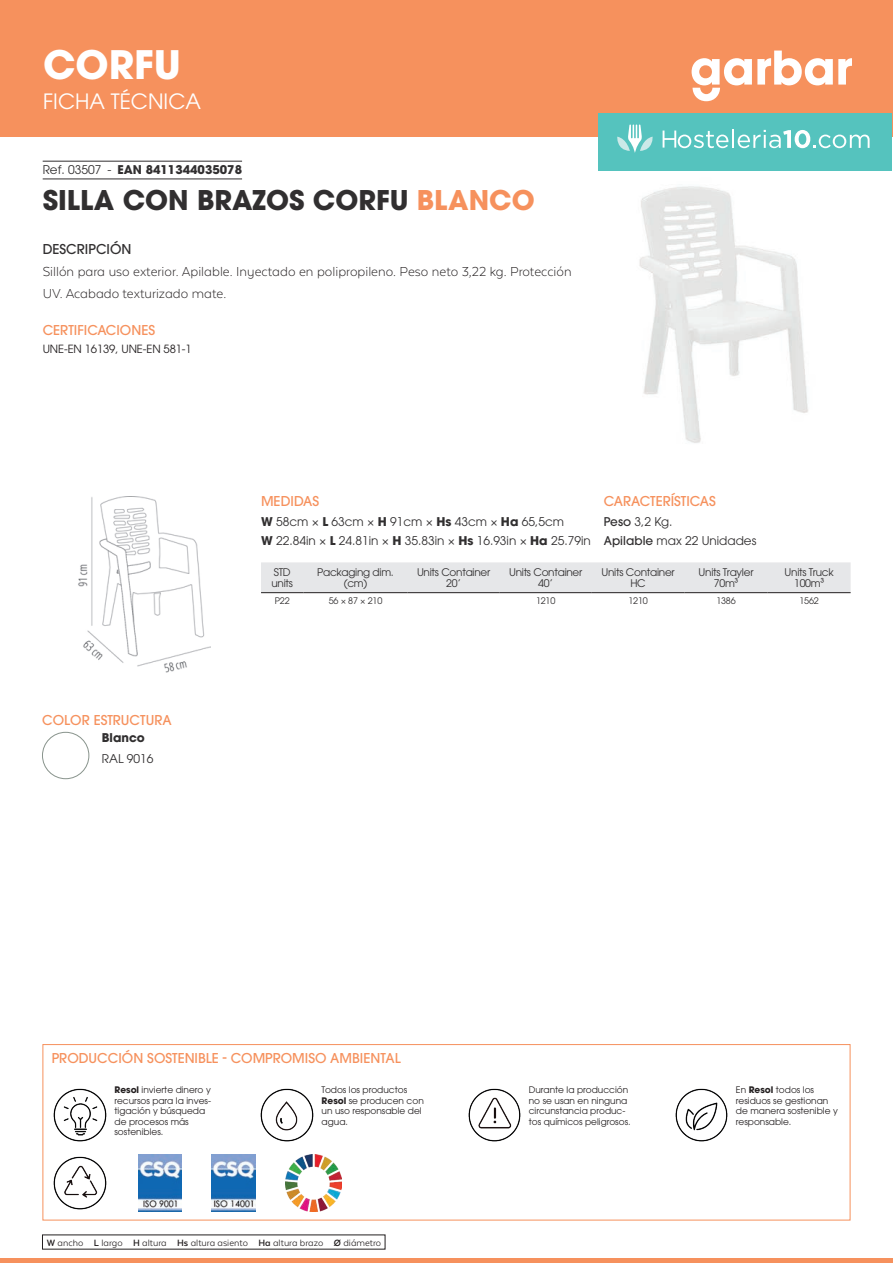
<style>
.page{position:relative;width:893px;height:1263px;background:#fff}
.page>*{position:absolute;margin:0;border:0;box-sizing:border-box;transform-origin:0 0}
.t1{font:700 39px "ITC Avant Garde Pro";color:#fff}
.t2{font:700 27px "ITC Avant Garde Pro";color:#312f30}
.t3{font:21px "ITC Avant Garde Pro";color:#fff}
.t4{font:300 15px/21.6px "Texta Alt";color:#231f20}
.t5{font:500 13.5px "ITC Avant Garde Pro";color:#f6915d}
.t6{font:500 13.5px "ITC Avant Garde Pro";color:#312f30}
.t7{font:12px/19.5px "ITC Avant Garde Pro";color:#312f30}
.t8{font:700 12px "ITC Avant Garde Pro";color:#312f30}
.t9{font:11.25px "ITC Avant Garde Pro";letter-spacing:-.01em;color:#231f20}
.t10{font:10.5px/10.5px "ITC Avant Garde Pro";letter-spacing:-.025em;color:#312f30;text-align:center}
.t11{font:10.5px "Texta Alt";color:#231f20}
.t12{font:9px/10.5px "ITC Avant Garde Pro";color:#231f20}
.t13{font:9px "ITC Avant Garde Pro";letter-spacing:-.02em;color:#312f30}
.s1{font-weight:400}
.s2{color:#f6915d}
.s3{font-weight:500}
.s4{font-weight:700}
</style>
<div class="page">
<div style="left:0;top:0;width:893px;height:137px;background:#f6915d"></div>
<hr style="left:0;top:1259px;width:893px;height:4px;background:#f6915d">
<svg style="left:692px;top:51px;width:160px;height:50px"></svg>
<hr style="left:43px;top:161px;width:199px;height:1px;background:#312f30">
<hr style="left:43px;top:179px;width:199px;height:1px;background:#312f30">
<img style="left:598px;top:170px;width:253px;height:273px">
<img style="left:42px;top:732px;width:47px;height:47px;border-radius:23px">
<div style="left:42px;top:732px;width:47px;height:47px;border:1px solid #89948d;border-radius:50%"></div>
<img style="left:78px;top:496px;width:132px;height:177px">
<div style="left:261px;top:562px;width:590px;height:30px;background:#e6e7e9"></div>
<hr style="left:261px;top:592px;width:42px;height:1px;background:#231f20">
<hr style="left:303px;top:592px;width:105px;height:1px;background:#231f20">
<hr style="left:408px;top:592px;width:92px;height:1px;background:#231f20">
<hr style="left:500px;top:592px;width:92px;height:1px;background:#231f20">
<hr style="left:592px;top:592px;width:92px;height:1px;background:#231f20">
<hr style="left:684px;top:592px;width:84px;height:1px;background:#231f20">
<hr style="left:768px;top:592px;width:83px;height:1px;background:#231f20">
<img style="left:53px;top:1088px;width:54px;height:54px">
<img style="left:260px;top:1088px;width:54px;height:54px">
<img style="left:468px;top:1088px;width:53px;height:54px">
<img style="left:675px;top:1088px;width:53px;height:54px">
<img style="left:53px;top:1156px;width:54px;height:54px">
<img style="left:138px;top:1155px;width:44px;height:56px">
<img style="left:212px;top:1155px;width:43px;height:56px">
<img style="left:285px;top:1155px;width:57px;height:56px">
<div style="left:43px;top:1044px;width:807px;height:176px;border:1px solid #f6915d"></div>
<div style="left:598px;top:113px;width:294px;height:57px;background:#55c3be"></div>
<svg style="left:663px;top:129px;width:207px;height:19px"></svg>
<svg style="left:617px;top:125px;width:36px;height:28px"></svg>
<h1 class="t1" style="left:43px;top:39px;width:140px">CORFU</h1>
<h3 class="t3" style="left:43px;top:88px;width:159px">FICHA TÉCNICA</h3>
<h3 class="t8" style="left:43px;top:162px;width:201px"><span class="s1">Ref. 03507 -</span> EAN 8411344035078</h3>
<h2 class="t2" style="left:43px;top:182px;width:493px">SILLA CON BRAZOS CORFU <span class="s2">BLANCO</span></h2>
<h3 class="t6" style="left:43px;top:240px;width:90px">DESCRIPCIÓN</h3>
<h3 class="t4" style="left:43px;top:261px;width:530px">Sillón para uso exterior. Apilable. Inyectado en polipropileno. Peso neto 3,22 kg. Protección<br>UV. Acabado texturizado mate.</h3>
<h3 class="t5" style="left:43px;top:322px;width:114px">CERTIFICACIONES</h3>
<p class="t9" style="left:43px;top:342px;width:151px">UNE-EN 16139, UNE-EN 581-1</p>
<h3 class="t5" style="left:42px;top:712px;width:131px">COLOR ESTRUCTURA</h3>
<h3 class="t8" style="left:102px;top:729px;width:45px">Blanco</h3>
<h3 class="t7" style="left:102px;top:748px;width:53px">RAL 9016</h3>
<h3 class="t5" style="left:604px;top:493px;width:114px">CARACTERÍSTICAS</h3>
<h3 class="t7" style="left:604px;top:512px;width:154px"><span class="s3">Peso</span> 3,2 Kg.<br><span class="s3">Apilable</span> max 22 Unidades</h3>
<h3 class="t5" style="left:261px;top:493px;width:60px">MEDIDAS</h3>
<h3 class="t7" style="left:261px;top:512px;width:331px"><span class="s4">W</span> 58cm × <span class="s4">L</span> 63cm × <span class="s4">H</span> 91cm × <span class="s4">Hs</span> 43cm × <span class="s4">Ha</span> 65,5cm<br><span class="s4">W</span> 22.84in × <span class="s4">L</span> 24.81in × <span class="s4">H</span> 35.83in × <span class="s4">Hs</span> 16.93in × <span class="s4">Ha</span> 25.79in</h3>
<p class="t10" style="left:271px;top:567px;width:23px;text-align:left">STD units</p>
<p class="t10" style="left:317px;top:567px;width:78px">Packaging dim. (cm)</p>
<p class="t10" style="left:417px;top:567px;width:75px">Units Container<br>20’</p>
<p class="t10" style="left:509px;top:567px;width:75px">Units Container<br>40’</p>
<p class="t10" style="left:601px;top:567px;width:75px">Units Container<br>HC</p>
<p class="t10" style="left:699px;top:567px;width:56px">Units Trayler<br>70m³</p>
<p class="t10" style="left:785px;top:567px;width:51px">Units Truck<br>100m³</p>
<p class="t13" style="left:275px;top:595px;width:16px">P22</p>
<p class="t13" style="left:329px;top:595px;width:55px">56 × 87 × 210</p>
<p class="t13" style="left:536px;top:595px;width:21px">1210</p>
<p class="t13" style="left:628px;top:595px;width:21px">1210</p>
<p class="t13" style="left:716px;top:595px;width:21px">1386</p>
<p class="t13" style="left:799px;top:595px;width:21px">1562</p>
<h3 class="t5" style="left:52px;top:1050px;width:350px">PRODUCCIÓN SOSTENIBLE - COMPROMISO AMBIENTAL</h3>
<p class="t12" style="left:114px;top:1085px;width:98px"><span class="s4">Resol</span> invierte dinero y recursos para la inves&shy;tigación y búsqueda de procesos más sostenibles.</p>
<p class="t12" style="left:322px;top:1085px;width:104px">Todos los productos<br><span class="s4">Resol</span> se producen con un uso responsable del agua.</p>
<p class="t12" style="left:529px;top:1085px;width:103px">Durante la producción no se usan en ninguna circunstancia produc&shy;tos químicos peligrosos.</p>
<p class="t12" style="left:736px;top:1085px;width:103px">En <span class="s4">Resol</span> todos los residuos se gestionan de manera sostenible y responsable.</p>
<p class="t11" style="left:47px;top:1237px;width:336px"><span class="s4">W</span> ancho <span class="s4">L</span> largo <span class="s4">H</span> altura <span class="s4">Hs</span> altura asiento <span class="s4">Ha</span> altura brazo <span class="s4">Ø</span> diámetro</p>
</div>
